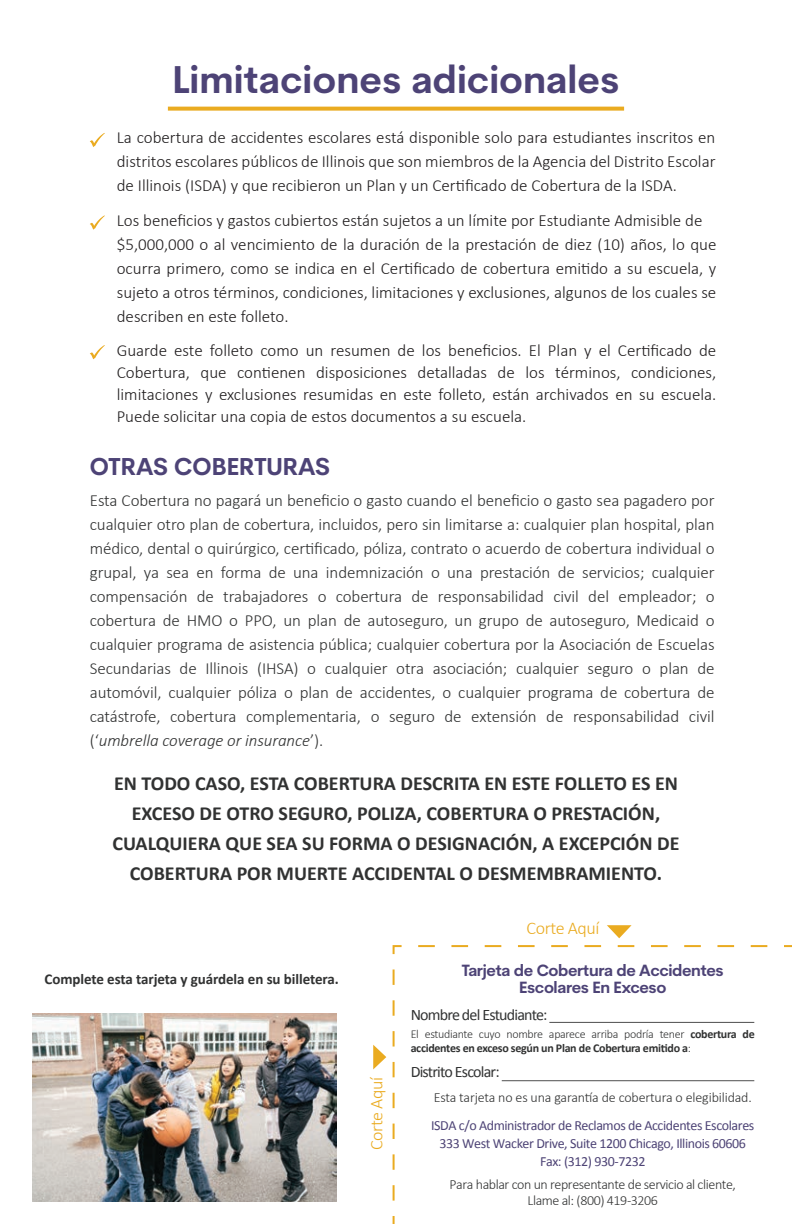
<style>
.page{position:relative;width:792px;height:1224px;background:#fff}
.page>*{position:absolute;margin:0;border:0;box-sizing:border-box;transform-origin:0 0}
.t1{font:700 38px "Cerebri Sans Pro";color:#4d4376}
.t2{font:700 24px "Cerebri Sans Pro";color:#4d4376}
.t3{font:700 20px/30px "Calibri";color:#313232;text-align:center}
.t4{font:300 18px "Calibri";letter-spacing:-.025em;color:#eaab20}
.t5{font:300 17px/24px "Calibri";color:#201d1e;text-align:justify}
.t6{font:300 17px/24px "Calibri";letter-spacing:-.005em;color:#313232;text-align:justify}
.t7{font:700 16px/17px "Cerebri Sans Pro";letter-spacing:-.025em;color:#4d4376;text-align:center}
.t8{font:16px "Calibri";letter-spacing:-.05em;color:#313232}
.t9{font:700 15px "Calibri";letter-spacing:-.005em;color:#313232}
.t10{font:14px/18px "Calibri";letter-spacing:-.03em;color:#4e4476;text-align:center}
.t11{font:300 14px/16px "Calibri";letter-spacing:-.03em;color:#313232;text-align:center}
.t12{font:300 14px "Calibri";letter-spacing:-.01em;color:#313232}
.t13{font:700 12px/14px "Calibri";letter-spacing:-.025em;color:#313232}
.s1{font-style:italic}
.s2{font-weight:300}
</style>
<div class="page">
<svg style="left:168px;top:107px;width:456px;height:4px;background:#ebb235"></svg>
<svg style="left:90px;top:133px;width:15px;height:14px"></svg>
<svg style="left:90px;top:345px;width:15px;height:14px"></svg>
<svg style="left:90px;top:215px;width:15px;height:15px"></svg>
<hr style="left:549px;top:1022px;width:205px;height:1px;background:#4e4e4e">
<hr style="left:502px;top:1080px;width:252px;height:1px;background:#4e4e4e">
<svg style="left:393px;top:1216px;width:2px;height:8px"></svg>
<svg style="left:393px;top:969px;width:2px;height:232px"></svg>
<svg style="left:392px;top:945px;width:10px;height:10px"></svg>
<svg style="left:418px;top:945px;width:350px;height:2px"></svg>
<svg style="left:784px;top:945px;width:8px;height:2px"></svg>
<svg style="left:607px;top:925px;width:25px;height:13px"></svg>
<svg style="left:373px;top:1045px;width:13px;height:24px"></svg>
<img style="left:32px;top:1014px;width:305px;height:187px">
<h1 class="t1" style="left:172px;top:52px;width:449px">Limitaciones adicionales</h1>
<p class="t5" style="left:117px;top:126px;width:600px">La cobertura de accidentes escolares está disponible solo para estudiantes inscritos en distritos escolares públicos de Illinois que son miembros de la Agencia del Distrito Escolar de Illinois (ISDA) y que recibieron un Plan y un Certificado de Cobertura de la ISDA.</p>
<p class="t5" style="left:117px;top:208px;width:601px;text-align:left">Los beneficios y gastos cubiertos están sujetos a un límite por Estudiante Admisible de $5,000,000 o al vencimiento de la duración de la prestación de diez (10) años, lo que ocurra primero, como se indica en el Certificado de cobertura emitido a su escuela, y sujeto a otros términos, condiciones, limitaciones y exclusiones, algunos de los cuales se describen en este folleto.</p>
<p class="t5" style="left:117px;top:339px;width:601px;line-height:22px">Guarde este folleto como un resumen de los beneficios. El Plan y el Certificado de Cobertura, que contienen disposiciones detalladas de los términos, condiciones, limitaciones y exclusiones resumidas en este folleto, están archivados en su escuela.<br>Puede solicitar una copia de estos documentos a su escuela.</p>
<h2 class="t2" style="left:90px;top:450px;width:242px">OTRAS COBERTURAS</h2>
<p class="t6" style="left:90px;top:488px;width:626px">Esta Cobertura no pagará un beneficio o gasto cuando el beneficio o gasto sea pagadero por cualquier otro plan de cobertura, incluidos, pero sin limitarse a: cualquier plan hospital, plan médico, dental o quirúrgico, certificado, póliza, contrato o acuerdo de cobertura individual o grupal, ya sea en forma de una indemnización o una prestación de servicios; cualquier compensación de trabajadores o cobertura de responsabilidad civil del empleador; o cobertura de HMO o PPO, un plan de autoseguro, un grupo de autoseguro, Medicaid o cualquier programa de asistencia pública; cualquier cobertura por la Asociación de Escuelas Secundarias de Illinois (IHSA) o cualquier otra asociación; cualquier seguro o plan de automóvil, cualquier póliza o plan de accidentes, o cualquier programa de cobertura de catástrofe, cobertura complementaria, o seguro de extensión de responsabilidad civil (‘<span class="s1">umbrella coverage or insurance</span>’).</p>
<p class="t3" style="left:112px;top:767px;width:569px">EN TODO CASO, ESTA COBERTURA DESCRITA EN ESTE FOLLETO ES EN EXCESO DE OTRO SEGURO, POLIZA, COBERTURA O PRESTACIÓN, CUALQUIERA QUE SEA SU FORMA O DESIGNACIÓN, A EXCEPCIÓN DE COBERTURA POR MUERTE ACCIDENTAL O DESMEMBRAMIENTO.</p>
<p class="t9" style="left:45px;top:968px;width:296px">Complete esta tarjeta y guárdela en su billetera.</p>
<p class="t4" style="left:365px;top:1150px;width:74px;rotate:-90deg">Corte Aquí</p>
<p class="t4" style="left:527px;top:917px;width:74px">Corte Aquí</p>
<p class="t7" style="left:462px;top:961px;width:263px">Tarjeta de Cobertura de Accidentes<br>Escolares En Exceso</p>
<p class="t8" style="left:411px;top:1004px;width:138px">Nombre del Estudiante:</p>
<p class="t13" style="left:411px;top:1026px;width:346px"><span class="s2">El estudiante cuyo nombre aparece arriba podría tener</span> cobertura de accidentes en exceso según un Plan de Cobertura emitido a<span class="s2">:</span></p>
<p class="t12" style="left:434px;top:1089px;width:320px">Esta tarjeta no es una garantía de cobertura o elegibilidad.</p>
<p class="t8" style="left:411px;top:1061px;width:90px">Distrito Escolar:</p>
<p class="t10" style="left:431px;top:1116px;width:325px">ISDA c/o Administrador de Reclamos de Accidentes Escolares<br>333 West Wacker Drive, Suite 1200 Chicago, Illinois 60606<br>Fax: (312) 930-7232</p>
<p class="t11" style="left:450px;top:1176px;width:288px">Para hablar con un representante de servicio al cliente,<br>Llame al: (800) 419-3206</p>
</div>
